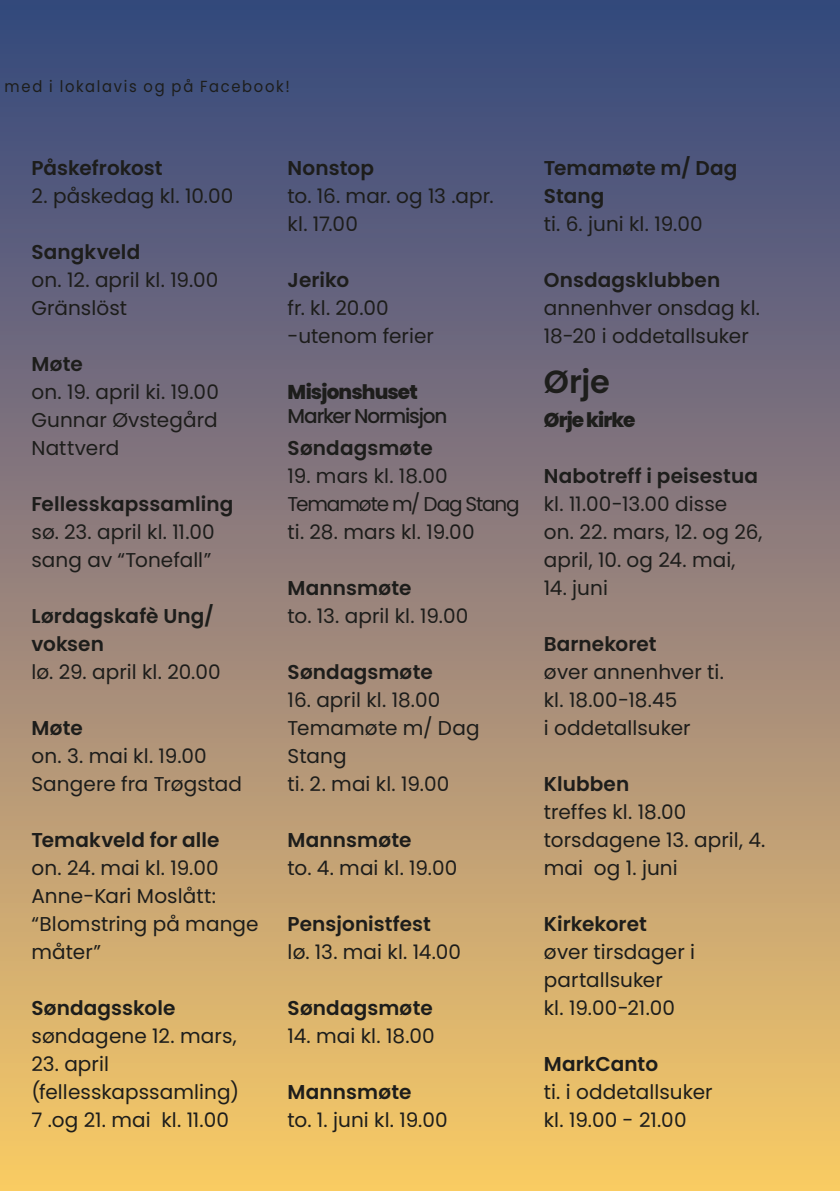
<style>
.page{position:relative;width:840px;height:1191px;background:#fff}
.page>*{position:absolute;margin:0;border:0;box-sizing:border-box;transform-origin:0 0}
.t1{font:600 32px "Poppins";color:#1d1d1b}
.t2{font:20px/28px "Poppins";letter-spacing:.005em;color:#1d1d1b}
.t3{font:600 20px/28px "Poppins";letter-spacing:.005em;color:#1d1d1b}
.t4{font:800 20px "Poppins";letter-spacing:-.045em;color:#1d1d1b}
.t5{font:500 20px "Poppins";letter-spacing:-.06em;color:#1d1d1b}
.t6{font:16px "Poppins";letter-spacing:.115em;color:#1d1d1b;scale:.92 1}
</style>
<div class="page">
<div style="left:0;top:0;width:839px;height:1191px;background:linear-gradient(to bottom,#344383,#fbc86c)"></div>
<p class="t6" style="left:5px;top:77px;width:311px">med i lokalavis og på Facebook!</p>
<p class="t3" style="left:31px;top:154px;width:133px">Påskefrokost</p>
<p class="t2" style="left:31px;top:182px;width:203px">2. påskedag kl. 10.00</p>
<p class="t3" style="left:31px;top:238px;width:110px">Sangkveld</p>
<p class="t2" style="left:31px;top:266px;width:188px">on. 12. april kl. 19.00<br>Gränslöst</p>
<p class="t3" style="left:31px;top:350px;width:53px">Møte</p>
<p class="t2" style="left:31px;top:378px;width:189px;text-align:justify">on. 19. april ki. 19.00<br>Gunnar Øvstegård Nattverd</p>
<p class="t3" style="left:31px;top:490px;width:203px">Fellesskapssamling</p>
<p class="t2" style="left:31px;top:518px;width:185px">sø. 23. april kl. 11.00 sang av “Tonefall”</p>
<p class="t3" style="left:31px;top:602px;width:184px">Lørdagskafè Ung/ voksen</p>
<p class="t2" style="left:31px;top:658px;width:191px">lø. 29. april kl. 20.00</p>
<p class="t3" style="left:31px;top:714px;width:53px">Møte</p>
<p class="t2" style="left:31px;top:742px;width:212px">on. 3. mai kl. 19.00<br>Sangere fra Trøgstad</p>
<p class="t3" style="left:31px;top:826px;width:190px">Temakveld for alle</p>
<p class="t2" style="left:31px;top:854px;width:229px">on. 24. mai kl. 19.00<br>Anne-Kari Moslått: “Blomstring på mange måter”</p>
<p class="t3" style="left:31px;top:994px;width:145px">Søndagsskole</p>
<p class="t2" style="left:31px;top:1022px;width:207px">søndagene 12. mars,</p>
<p class="t2" style="left:31px;top:1050px;width:209px">23. april (fellesskapssamling)<br>7 .og 21. mai kl. 11.00</p>
<p class="t3" style="left:287px;top:154px;width:88px">Nonstop</p>
<p class="t2" style="left:287px;top:182px;width:207px">to. 16. mar. og 13 .apr. kl. 17.00</p>
<p class="t3" style="left:287px;top:266px;width:63px">Jeriko</p>
<p class="t2" style="left:287px;top:294px;width:148px">fr. kl. 20.00 -utenom ferier</p>
<p class="t4" style="left:287px;top:380px;width:132px">Misjonshuset</p>
<p class="t5" style="left:287px;top:404px;width:161px">Marker Normisjon</p>
<p class="t3" style="left:287px;top:434px;width:147px">Søndagsmøte</p>
<p class="t2" style="left:287px;top:462px;width:233px">19. mars kl. 18.00<br>Temamøte m/ Dag Stang ti. 28. mars kl. 19.00</p>
<p class="t3" style="left:287px;top:574px;width:125px">Mannsmøte</p>
<p class="t2" style="left:287px;top:602px;width:182px">to. 13. april kl. 19.00</p>
<p class="t3" style="left:287px;top:658px;width:147px">Søndagsmøte</p>
<p class="t2" style="left:287px;top:686px;width:193px">16. april kl. 18.00<br>Temamøte m/ Dag<br>Stang<br>ti. 2. mai kl. 19.00</p>
<p class="t3" style="left:287px;top:826px;width:125px">Mannsmøte</p>
<p class="t2" style="left:287px;top:854px;width:171px">to. 4. mai kl. 19.00</p>
<p class="t3" style="left:287px;top:910px;width:145px">Pensjonistfest</p>
<p class="t2" style="left:287px;top:938px;width:175px">lø. 13. mai kl. 14.00</p>
<p class="t3" style="left:287px;top:994px;width:147px">Søndagsmøte</p>
<p class="t2" style="left:287px;top:1022px;width:149px">14. mai kl. 18.00</p>
<p class="t3" style="left:287px;top:1078px;width:125px">Mannsmøte</p>
<p class="t2" style="left:287px;top:1106px;width:161px">to. 1. juni kl. 19.00</p>
<p class="t3" style="left:543px;top:154px;width:195px">Temamøte m/ Dag<br>Stang</p>
<p class="t2" style="left:543px;top:210px;width:160px">ti. 6. juni kl. 19.00</p>
<p class="t3" style="left:543px;top:266px;width:178px">Onsdagsklubben</p>
<p class="t2" style="left:543px;top:294px;width:218px">annenhver onsdag kl.<br>18-20 i oddetallsuker</p>
<h1 class="t1" style="left:543px;top:363px;width:68px">Ørje</h1>
<p class="t4" style="left:543px;top:408px;width:93px">Ørje kirke</p>
<p class="t3" style="left:543px;top:462px;width:215px">Nabotreff i peisestua</p>
<p class="t2" style="left:543px;top:490px;width:220px">kl. 11.00-13.00 disse on. 22. mars, 12. og 26, april, 10. og 24. mai,</p>
<p class="t2" style="left:543px;top:574px;width:66px">14. juni</p>
<p class="t3" style="left:543px;top:630px;width:114px">Barnekoret</p>
<p class="t2" style="left:543px;top:658px;width:181px">øver annenhver ti. kl. 18.00-18.45<br>i oddetallsuker</p>
<p class="t3" style="left:543px;top:770px;width:87px">Klubben</p>
<p class="t2" style="left:543px;top:798px;width:223px">treffes kl. 18.00 torsdagene 13. april, 4. mai og 1. juni</p>
<p class="t3" style="left:543px;top:910px;width:104px">Kirkekoret</p>
<p class="t2" style="left:543px;top:938px;width:153px">øver tirsdager i partallsuker<br>kl. 19.00-21.00</p>
<p class="t3" style="left:543px;top:1050px;width:116px">MarkCanto</p>
<p class="t2" style="left:543px;top:1078px;width:170px">ti. i oddetallsuker kl. 19.00 - 21.00</p>
</div>
